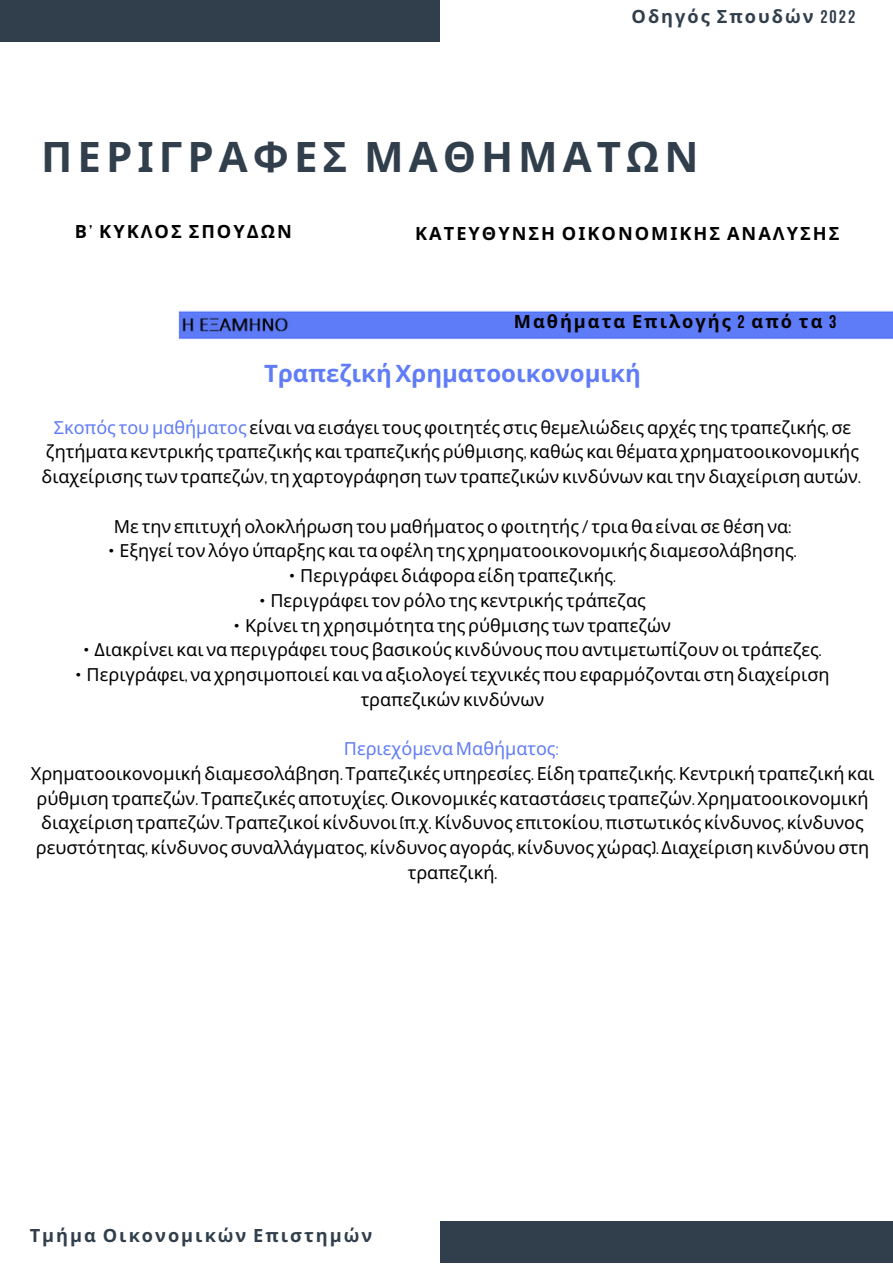
<style>
.page{position:relative;width:893px;height:1264px;background:#fff}
.page>*{position:absolute;margin:0;border:0;box-sizing:border-box;transform-origin:0 0}
.t1{font:700 42px "Noto Sans";letter-spacing:.12em;color:#313f4c}
.t2{font:700 24px "Noto Sans";color:#607cf7}
.t3{font:700 18.15px "Noto Sans";letter-spacing:.11em;color:#000}
.t4{font:700 18.15px "Noto Sans";letter-spacing:.11em;color:#313f4c}
.t5{font:18px/24.8px "Noto Sans";color:#000;text-align:center}
.s1{font-family:"Bebas Neue"}
.s2{color:#607cf7}
.s3{font-family:"Bebas Neue";color:#607cf7}
</style>
<div class="page">
<div style="left:0;top:0;width:439px;height:42px;background:#313f4c"></div>
<div style="left:440px;top:1220px;width:452px;height:42px;background:#313f4c"></div>
<img style="left:178px;top:310px;width:714px;height:30px">
<p class="t4" style="left:631px;top:4px;width:225px">Οδηγός Σπουδών <span class="s1">2022</span></p>
<h1 class="t1" style="left:41px;top:127px;width:658px">ΠΕΡΙΓΡΑΦΕΣ ΜΑΘΗΜΑΤΩΝ</h1>
<p class="t3" style="left:75px;top:218px;width:218px">Β<span class="s1">’</span> ΚΥΚΛΟΣ ΣΠΟΥΔΩΝ</p>
<p class="t3" style="left:415px;top:220px;width:426px">ΚΑΤΕΥΘΥΝΣΗ ΟΙΚΟΝΟΜΙΚΗΣ ΑΝΑΛΥΣΗΣ</p>
<p class="t3" style="left:514px;top:308px;width:324px">Μαθήματα Επιλογής <span class="s1">2</span> από τα <span class="s1">3</span></p>
<h2 class="t2" style="left:264px;top:356px;width:378px">ΤραπεζικήΧρηματοοικονομική</h2>
<p class="t5" style="left:41px;top:414px;width:820px"><span class="s2">Σκοπός του μαθήματος</span> είναι να εισάγει τους φοιτητές στις θεμελιώδεις αρχές της τραπεζικής<span class="s1">,</span> σε ζητήματα κεντρικής τραπεζικής και τραπεζικής ρύθμισης<span class="s1">,</span> καθώς και θέματα χρηματοοικονομικής διαχείρισης των τραπεζών<span class="s1">,</span> τη χαρτογράφηση των τραπεζικών κινδύνων και την διαχείριση αυτών<span class="s1">.</span></p>
<p class="t5" style="left:114px;top:513px;width:678px">Με την επιτυχή ολοκλήρωση τουμαθήματος ο φοιτητής <span class="s1">/</span> τρια θα είναι σε θέση να<span class="s1">:</span></p>
<p class="t5" style="left:108px;top:538px;width:689px"><span class="s1">•</span> Εξηγεί τον λόγο ύπαρξης και τα οφέλη της χρηματοοικονομικής διαμεσολάβησης<span class="s1">.</span></p>
<p class="t5" style="left:289px;top:562px;width:328px"><span class="s1">•</span> Περιγράφει διάφορα είδη τραπεζικής<span class="s1">.</span></p>
<p class="t5" style="left:259px;top:587px;width:388px"><span class="s1">•</span> Περιγράφει τον ρόλο της κεντρικής τράπεζας</p>
<p class="t5" style="left:234px;top:612px;width:438px"><span class="s1">•</span> Κρίνει τη χρησιμότητα της ρύθμισης των τραπεζών</p>
<p class="t5" style="left:83px;top:637px;width:739px"><span class="s1">•</span> Διακρίνει και να περιγράφει τους βασικούς κινδύνους που αντιμετωπίζουν οι τράπεζες<span class="s1">.</span></p>
<p class="t5" style="left:75px;top:661px;width:755px"><span class="s1">•</span> Περιγράφει<span class="s1">,</span> να χρησιμοποιεί και να αξιολογεί τεχνικές που εφαρμόζονται στη διαχείριση τραπεζικών κινδύνων</p>
<p class="t5" style="left:31px;top:736px;width:844px"><span class="s2">Περιεχόμενα Μαθήματος</span><span class="s3">:<br></span>Χρηματοοικονομική διαμεσολάβηση<span class="s1">.</span> Τραπεζικές υπηρεσίες<span class="s1">.</span> Είδη τραπεζικής<span class="s1">.</span> Κεντρική τραπεζική και ρύθμιση τραπεζών<span class="s1">.</span> Τραπεζικές αποτυχίες<span class="s1">.</span> Οικονομικές καταστάσεις τραπεζών<span class="s1">.</span> Χρηματοοικονομική διαχείριση τραπεζών<span class="s1">.</span> Τραπεζικοί κίνδυνοι <span class="s1">(</span>π<span class="s1">.</span>χ<span class="s1">.</span> Κίνδυνος επιτοκίου<span class="s1">,</span> πιστωτικός κίνδυνος<span class="s1">,</span> κίνδυνος ρευστότητας<span class="s1">,</span> κίνδυνος συναλλάγματος<span class="s1">,</span> κίνδυνος αγοράς<span class="s1">,</span> κίνδυνος χώρας<span class="s1">).</span> Διαχείριση κινδύνου στη τραπεζική<span class="s1">.</span></p>
<p class="t4" style="left:30px;top:1222px;width:344px">Τμήμα Οικονομικών Επιστημών</p>
</div>
